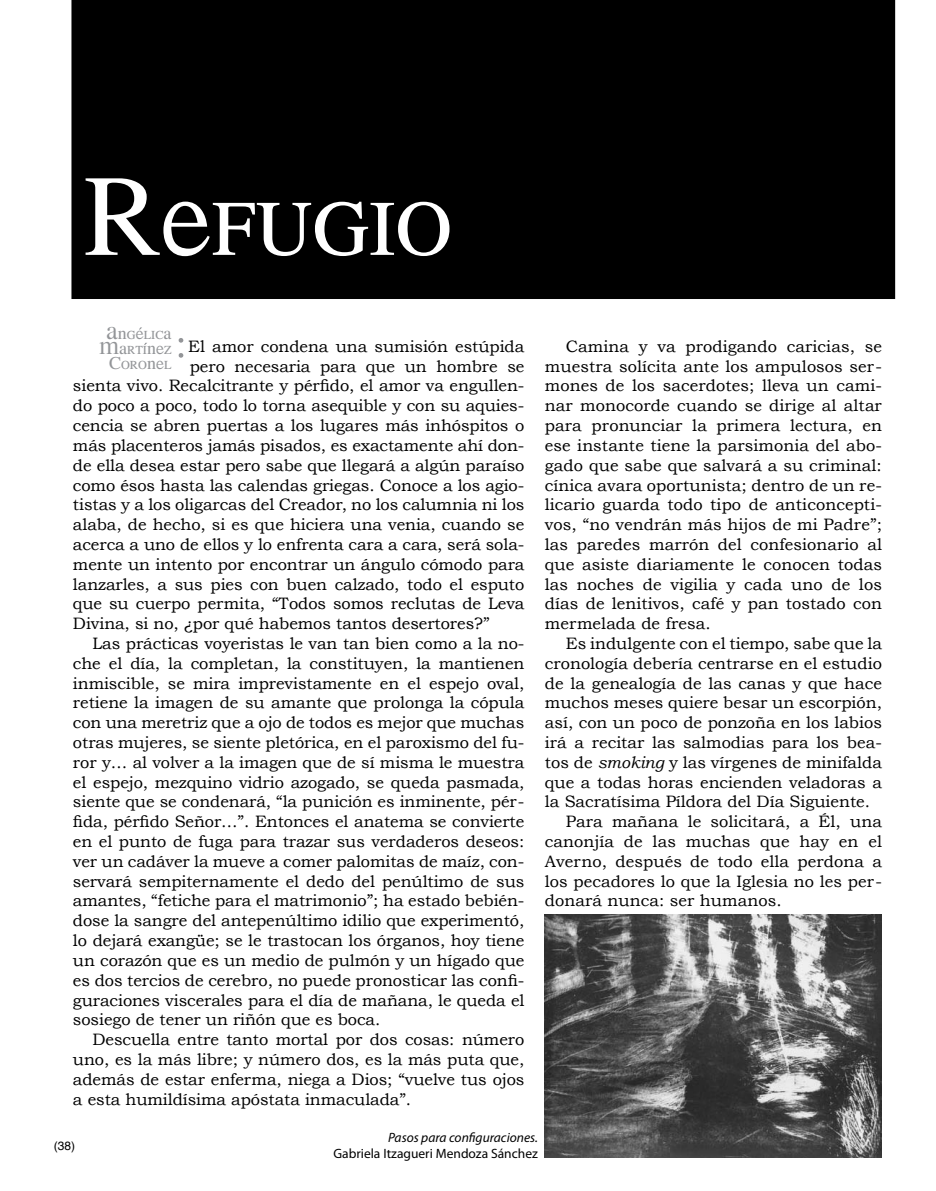
<style>
.page{position:relative;width:936px;height:1191px;background:#fff}
.page>*{position:absolute;margin:0;border:0;box-sizing:border-box;transform-origin:0 0}
.t1{font:115.5px "MEAN26 Serif";color:#fff}
.t2{font:18px/15px "MEAN26 Serif";color:#939598;text-align:center}
.t3{font:16.5px/19.8px "Bookman Old Style";letter-spacing:-.005em;color:#000;text-align:justify}
.t4{font:13.5px "Myriad Pro";color:#000}
.t5{font:italic 13.5px "Myriad Pro";color:#000}
.t6{font:12px "Helvetica";color:#000}
.s1{font-style:italic}
</style>
<div class="page">
<hr style="left:935px;top:0;width:1px;height:1191px;background:#b3b3b3">
<svg style="left:843px;top:0;width:53px;height:1158px"></svg>
<div style="left:71px;top:0;width:824px;height:299px;background:#000"></div>
<svg style="left:179px;top:338px;width:4px;height:20px"></svg>
<img style="left:544px;top:914px;width:337px;height:243px">
<h1 class="t1" style="left:84px;top:145px;width:370px">Refugio</h1>
<p class="t2" style="left:99px;top:325px;width:74px">Angelica<br>Martinez<br>Coronel</p>
<p class="t3" style="left:188px;top:336px;width:337px">El amor condena una sumisión estúpida</p>
<p class="t3" style="left:190px;top:356px;width:336px">pero necesaria para que un hombre se</p>
<p class="t3" style="left:73px;top:376px;width:453px">sienta vivo. Recalcitrante y pérfido, el amor va engullen-</p>
<p class="t3" style="left:73px;top:396px;width:453px">do poco a poco, todo lo torna asequible y con su aquies-</p>
<p class="t3" style="left:73px;top:415px;width:453px">cencia se abren puertas a los lugares más inhóspitos o</p>
<p class="t3" style="left:73px;top:435px;width:453px">más placenteros jamás pisados, es exactamente ahí don-</p>
<p class="t3" style="left:73px;top:455px;width:453px">de ella desea estar pero sabe que llegará a algún paraíso</p>
<p class="t3" style="left:73px;top:475px;width:453px">como ésos hasta las calendas griegas. Conoce a los agio-</p>
<p class="t3" style="left:73px;top:495px;width:453px">tistas y a los oligarcas del Creador, no los calumnia ni los</p>
<p class="t3" style="left:73px;top:514px;width:453px">alaba, de hecho, si es que hiciera una venia, cuando se</p>
<p class="t3" style="left:73px;top:534px;width:453px">acerca a uno de ellos y lo enfrenta cara a cara, será sola-</p>
<p class="t3" style="left:73px;top:554px;width:453px">mente un intento por encontrar un ángulo cómodo para</p>
<p class="t3" style="left:73px;top:574px;width:453px">lanzarles, a sus pies con buen calzado, todo el esputo</p>
<p class="t3" style="left:73px;top:594px;width:453px">que su cuerpo permita, “Todos somos reclutas de Leva</p>
<p class="t3" style="left:73px;top:613px;width:418px">Divina, si no, ¿por qué habemos tantos desertores?”</p>
<p class="t3" style="left:92px;top:633px;width:433px">Las prácticas voyeristas le van tan bien como a la no-</p>
<p class="t3" style="left:73px;top:653px;width:453px">che el día, la completan, la constituyen, la mantienen</p>
<p class="t3" style="left:73px;top:673px;width:453px">inmiscible, se mira imprevistamente en el espejo oval,</p>
<p class="t3" style="left:73px;top:693px;width:453px">retiene la imagen de su amante que prolonga la cópula</p>
<p class="t3" style="left:73px;top:712px;width:453px">con una meretriz que a ojo de todos es mejor que muchas</p>
<p class="t3" style="left:73px;top:732px;width:453px">otras mujeres, se siente pletórica, en el paroxismo del fu-</p>
<p class="t3" style="left:73px;top:752px;width:453px">ror y… al volver a la imagen que de sí misma le muestra</p>
<p class="t3" style="left:73px;top:772px;width:453px">el espejo, mezquino vidrio azogado, se queda pasmada,</p>
<p class="t3" style="left:73px;top:792px;width:453px">siente que se condenará, “la punición es inminente, pér-</p>
<p class="t3" style="left:73px;top:811px;width:453px">fida, pérfido Señor…”. Entonces el anatema se convierte</p>
<p class="t3" style="left:73px;top:831px;width:453px">en el punto de fuga para trazar sus verdaderos deseos:</p>
<p class="t3" style="left:73px;top:851px;width:453px">ver un cadáver la mueve a comer palomitas de maíz, con-</p>
<p class="t3" style="left:73px;top:871px;width:453px">servará sempiternamente el dedo del penúltimo de sus</p>
<p class="t3" style="left:73px;top:891px;width:453px">amantes, “fetiche para el matrimonio”; ha estado bebién-</p>
<p class="t3" style="left:73px;top:910px;width:453px">dose la sangre del antepenúltimo idilio que experimentó,</p>
<p class="t3" style="left:73px;top:930px;width:453px">lo dejará exangüe; se le trastocan los órganos, hoy tiene</p>
<p class="t3" style="left:73px;top:950px;width:453px">un corazón que es un medio de pulmón y un hígado que</p>
<p class="t3" style="left:73px;top:970px;width:453px">es dos tercios de cerebro, no puede pronosticar las confi-</p>
<p class="t3" style="left:73px;top:990px;width:453px">guraciones viscerales para el día de mañana, le queda el</p>
<p class="t3" style="left:73px;top:1009px;width:309px">sosiego de tener un riñón que es boca.</p>
<p class="t3" style="left:92px;top:1029px;width:433px">Descuella entre tanto mortal por dos cosas: número</p>
<p class="t3" style="left:73px;top:1049px;width:453px">uno, es la más libre; y número dos, es la más puta que,</p>
<p class="t3" style="left:73px;top:1069px;width:453px">además de estar enferma, niega a Dios; “vuelve tus ojos</p>
<p class="t3" style="left:73px;top:1089px;width:340px">a esta humildísima apóstata inmaculada”.</p>
<p class="t3" style="left:545px;top:336px;width:338px;text-indent:21px">Camina y va prodigando caricias, se muestra solícita ante los ampulosos ser&shy;mones de los sacerdotes; lleva un cami&shy;nar monocorde cuando se dirige al altar para pronunciar la primera lectura, en ese instante tiene la parsimonia del abo&shy;gado que sabe que salvará a su criminal: cínica avara oportunista; dentro de un re&shy;licario guarda todo tipo de anticoncepti&shy;vos, “no vendrán más hijos de mi Padre”; las paredes marrón del confesionario al que asiste diariamente le conocen todas las noches de vigilia y cada uno de los días de lenitivos, café y pan tostado con mermelada de fresa.</p>
<p class="t3" style="left:566px;top:633px;width:317px">Es indulgente con el tiempo, sabe que la</p>
<p class="t3" style="left:545px;top:653px;width:338px">cronología debería centrarse en el estudio</p>
<p class="t3" style="left:545px;top:673px;width:338px">de la genealogía de las canas y que hace</p>
<p class="t3" style="left:545px;top:693px;width:338px">muchos meses quiere besar un escorpión,</p>
<p class="t3" style="left:545px;top:712px;width:338px">así, con un poco de ponzoña en los labios</p>
<p class="t3" style="left:545px;top:732px;width:338px">irá a recitar las salmodias para los bea-</p>
<p class="t3" style="left:545px;top:752px;width:338px">tos de <span class="s1">smoking</span> y las vírgenes de minifalda</p>
<p class="t3" style="left:545px;top:772px;width:338px">que a todas horas encienden veladoras a</p>
<p class="t3" style="left:545px;top:792px;width:327px">la Sacratísima Píldora del Día Siguiente.</p>
<p class="t3" style="left:566px;top:811px;width:317px">Para mañana le solicitará, a Él, una</p>
<p class="t3" style="left:545px;top:831px;width:338px">canonjía de las muchas que hay en el</p>
<p class="t3" style="left:545px;top:851px;width:338px">Averno, después de todo ella perdona a</p>
<p class="t3" style="left:545px;top:871px;width:338px">los pecadores lo que la Iglesia no les per-</p>
<p class="t3" style="left:545px;top:891px;width:238px">donará nunca: ser humanos.</p>
<p class="t6" style="left:54px;top:1136px;width:23px">(38)</p>
<p class="t5" style="left:388px;top:1128px;width:151px">Pasos para configuraciones.</p>
<p class="t4" style="left:333px;top:1145px;width:206px">Gabriela Itzagueri Mendoza Sánchez</p>
</div>
